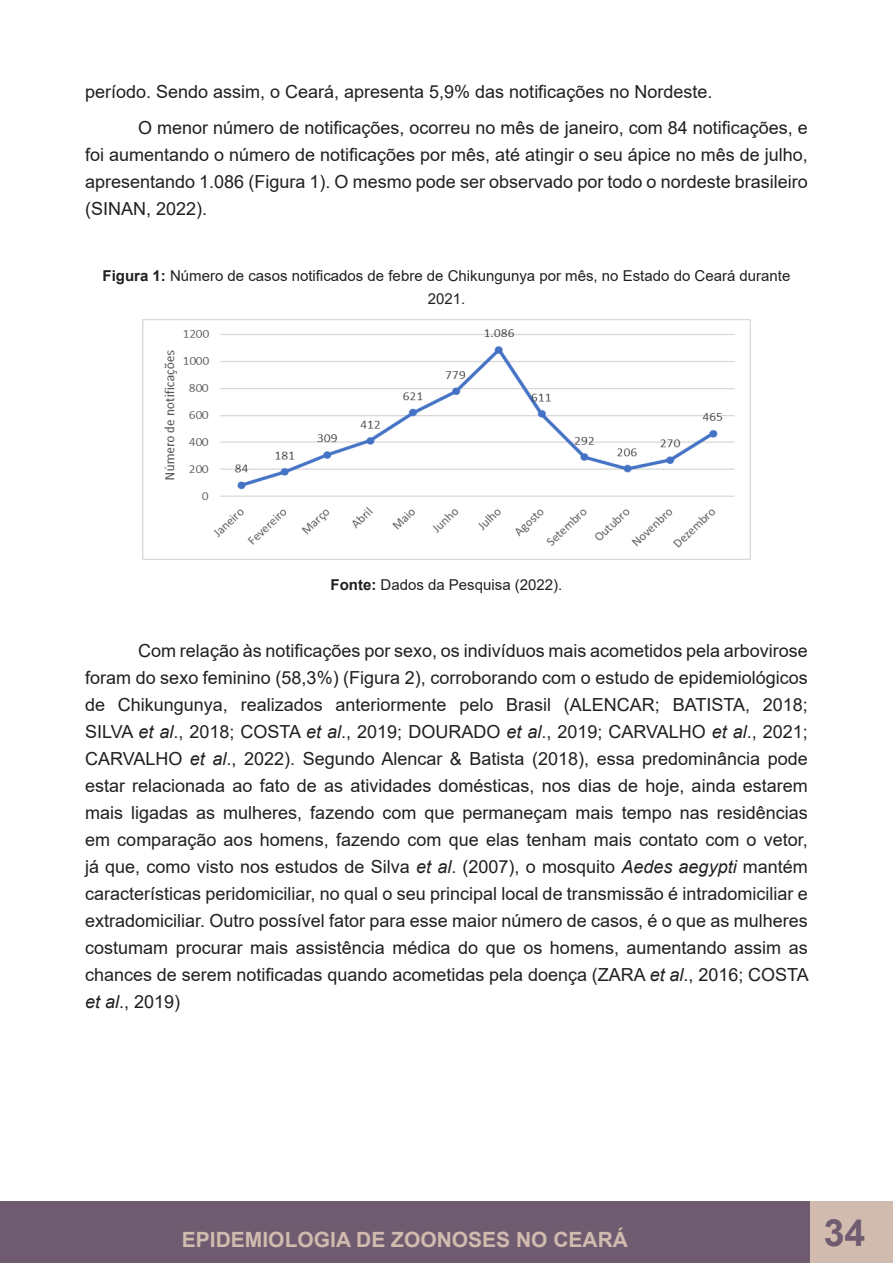
<style>
.page{position:relative;width:893px;height:1263px;background:#fff}
.page>*{position:absolute;margin:0;border:0;box-sizing:border-box;transform-origin:0 0}
.t1{font:700 37.5px "Arial";color:#6f5c71}
.t2{font:700 21px "Arial";color:#d1baae}
.t3{font:18px/27px "Arial";color:#231f20;text-align:justify}
.t4{font:15px/22.5px "Arial";color:#231f20;text-align:center}
.s1{font-weight:700}
.s2{font-style:italic}
</style>
<div class="page">
<div style="left:0;top:1201px;width:810px;height:62px;background:#6f5c71"></div>
<div style="left:810px;top:1201px;width:83px;height:62px;background:#d1baae"></div>
<hr style="left:892px;top:1201px;width:1px;height:62px;background:#6f5c71">
<img style="left:143px;top:320px;width:607px;height:239px">
<p class="t3" style="left:85px;top:78px;width:629px">período. Sendo assim, o Ceará, apresenta 5,9% das notificações no Nordeste.</p>
<p class="t3" style="left:85px;top:114px;width:724px;text-indent:53px">O menor número de notificações, ocorreu no mês de janeiro, com 84 notificações, e foi aumentando o número de notificações por mês, até atingir o seu ápice no mês de julho, apresentando 1.086 (Figura 1). O mesmo pode ser observado por todo o nordeste brasileiro (SINAN, 2022).</p>
<p class="t4" style="left:103px;top:265px;width:689px"><span class="s1">Figura 1:</span> Número de casos notificados de febre de Chikungunya por mês, no Estado do Ceará durante<br>2021.</p>
<p class="t4" style="left:331px;top:574px;width:233px"><span class="s1">Fonte:</span> Dados da Pesquisa (2022).</p>
<p class="t3" style="left:85px;top:637px;width:725px;text-indent:53px">Com relação às notificações por sexo, os indivíduos mais acometidos pela arbovirose foram do sexo feminino (58,3%) (Figura 2), corroborando com o estudo de epidemiológicos de Chikungunya, realizados anteriormente pelo Brasil (ALENCAR; BATISTA, 2018; SILVA <span class="s2">et al</span>., 2018; COSTA <span class="s2">et al</span>., 2019; DOURADO <span class="s2">et al</span>., 2019; CARVALHO <span class="s2">et al</span>., 2021; CARVALHO <span class="s2">et al</span>., 2022). Segundo Alencar &amp; Batista (2018), essa predominância pode estar relacionada ao fato de as atividades domésticas, nos dias de hoje, ainda estarem mais ligadas as mulheres, fazendo com que permaneçam mais tempo nas residências em comparação aos homens, fazendo com que elas tenham mais contato com o vetor, já que, como visto nos estudos de Silva <span class="s2">et al</span>. (2007), o mosquito <span class="s2">Aedes aegypti</span> mantém características peridomiciliar, no qual o seu principal local de transmissão é intradomiciliar e extradomiciliar. Outro possível fator para esse maior número de casos, é o que as mulheres costumam procurar mais assistência médica do que os homens, aumentando assim as chances de serem notificadas quando acometidas pela doença (ZARA <span class="s2">et al</span>., 2016; COSTA <span class="s2">et al</span>., 2019)</p>
<p class="t2" style="left:182px;top:1225px;width:448px">EPIDEMIOLOGIA DE ZOONOSES NO CEARÁ</p>
<h1 class="t1" style="left:824px;top:1206px;width:43px">34</h1>
</div>
